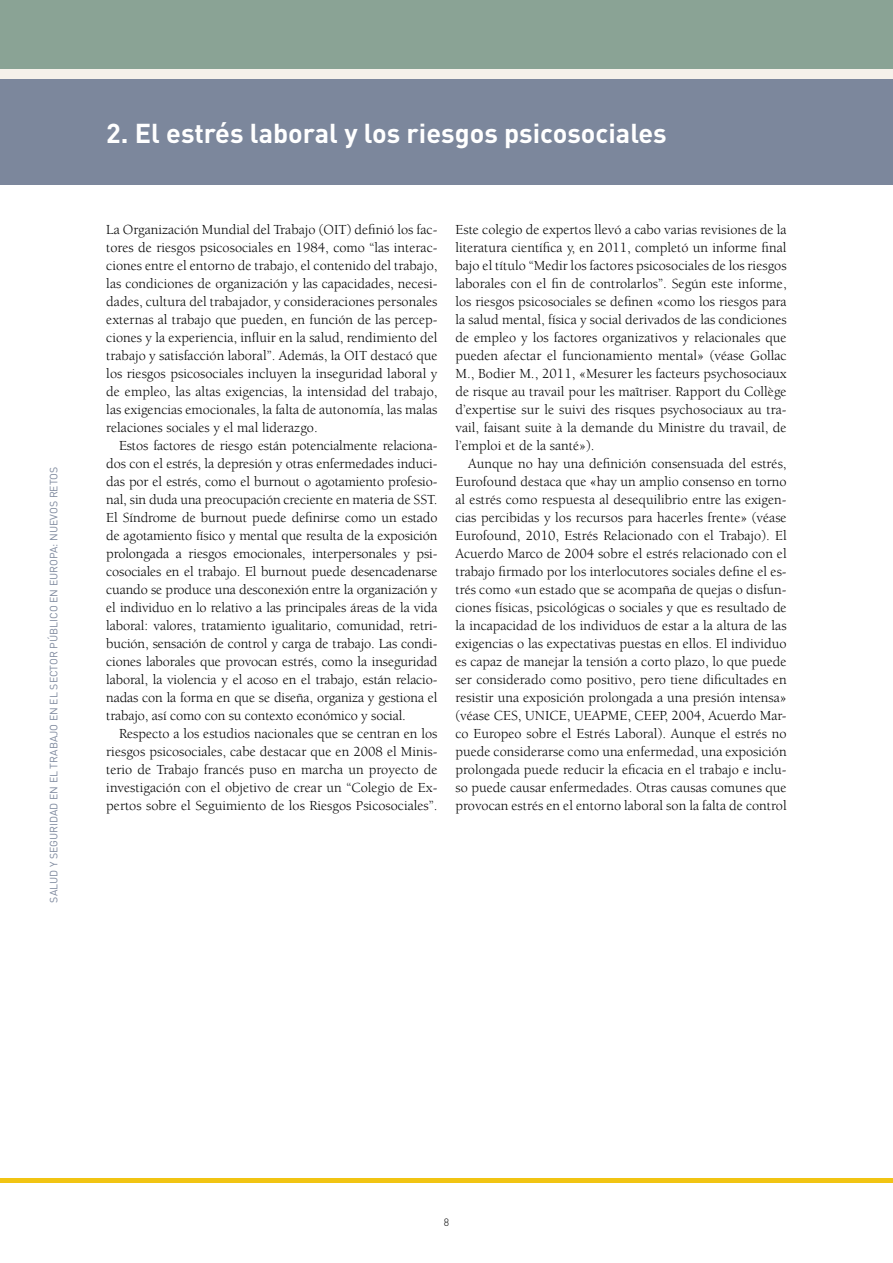
<style>
.page{position:relative;width:893px;height:1263px;background:#fff}
.page>*{position:absolute;margin:0;border:0;box-sizing:border-box;transform-origin:0 0}
.t1{font:700 27px "DIN";color:#fff}
.t2{font:14.25px/18px "Berkeley";color:#000;text-align:justify}
.t3{font:10.5px "DIN";color:#7c879c}
.t4{font:300 10.5px "DIN";color:#000}
</style>
<div class="page">
<div style="left:0;top:79px;width:893px;height:106px;background:#7c879c"></div>
<div style="left:0;top:68px;width:893px;height:11px;background:#f5f1ea"></div>
<hr style="left:0;top:1178px;width:893px;height:4px;background:#f1c413">
<div style="left:0;top:0;width:893px;height:68px;background:#8aa395"></div>
<p class="t3" style="left:47px;top:902px;width:437px;rotate:-90deg">SALUD Y SEGURIDAD EN EL TRABAJO EN EL SECTOR PÚBLICO EN EUROPA: NUEVOS RETOS</p>
<h1 class="t1" style="left:106px;top:116px;width:562px">2. El estrés laboral y los riesgos psicosociales</h1>
<p class="t2" style="left:106px;top:221px;width:333px">La Organización Mundial del Trabajo (OIT) definió los fac&shy;tores de riesgos psicosociales en 1984, como “las interac&shy;ciones entre el entorno de trabajo, el contenido del trabajo, las condiciones de organización y las capacidades, necesi&shy;dades, cultura del trabajador, y consideraciones personales externas al trabajo que pueden, en función de las percep&shy;ciones y la experiencia, influir en la salud, rendimiento del trabajo y satisfacción laboral”. Además, la OIT destacó que los riesgos psicosociales incluyen la inseguridad laboral y de empleo, las altas exigencias, la intensidad del trabajo, las exigencias emocionales, la falta de autonomía, las malas relaciones sociales y el mal liderazgo.</p>
<p class="t2" style="left:106px;top:437px;width:333px;text-indent:13px">Estos factores de riesgo están potencialmente relaciona&shy;dos con el estrés, la depresión y otras enfermedades induci&shy;das por el estrés, como el burnout o agotamiento profesio&shy;nal, sin duda una preocupación creciente en materia de SST.<br>El Síndrome de burnout puede definirse como un estado de agotamiento físico y mental que resulta de la exposición prolongada a riesgos emocionales, interpersonales y psi&shy;cosociales en el trabajo. El burnout puede desencadenarse cuando se produce una desconexión entre la organización y el individuo en lo relativo a las principales áreas de la vida laboral: valores, tratamiento igualitario, comunidad, retri&shy;bución, sensación de control y carga de trabajo. Las condi&shy;ciones laborales que provocan estrés, como la inseguridad laboral, la violencia y el acoso en el trabajo, están relacio&shy;nadas con la forma en que se diseña, organiza y gestiona el trabajo, así como con su contexto económico y social.</p>
<p class="t2" style="left:106px;top:725px;width:333px;text-indent:13px">Respecto a los estudios nacionales que se centran en los riesgos psicosociales, cabe destacar que en 2008 el Minis&shy;terio de Trabajo francés puso en marcha un proyecto de investigación con el objetivo de crear un “Colegio de Ex&shy;pertos sobre el Seguimiento de los Riesgos Psicosociales”.</p>
<p class="t2" style="left:455px;top:221px;width:333px">Este colegio de expertos llevó a cabo varias revisiones de la literatura científica y, en 2011, completó un informe final bajo el título “Medir los factores psicosociales de los riesgos laborales con el fin de controlarlos”. Según este informe, los riesgos psicosociales se definen «como los riesgos para la salud mental, física y social derivados de las condiciones de empleo y los factores organizativos y relacionales que pueden afectar el funcionamiento mental» (véase Gollac M., Bodier M., 2011, «Mesurer les facteurs psychosociaux de risque au travail pour les maîtriser. Rapport du Collège d’expertise sur le suivi des risques psychosociaux au tra&shy;vail, faisant suite à la demande du Ministre du travail, de l’emploi et de la santé»).</p>
<p class="t2" style="left:455px;top:455px;width:333px;text-indent:13px">Aunque no hay una definición consensuada del estrés, Eurofound destaca que «hay un amplio consenso en torno al estrés como respuesta al desequilibrio entre las exigen&shy;cias percibidas y los recursos para hacerles frente» (véase Eurofound, 2010, Estrés Relacionado con el Trabajo). El Acuerdo Marco de 2004 sobre el estrés relacionado con el trabajo firmado por los interlocutores sociales define el es&shy;trés como «un estado que se acompaña de quejas o disfun&shy;ciones físicas, psicológicas o sociales y que es resultado de la incapacidad de los individuos de estar a la altura de las exigencias o las expectativas puestas en ellos. El individuo es capaz de manejar la tensión a corto plazo, lo que puede ser considerado como positivo, pero tiene dificultades en resistir una exposición prolongada a una presión intensa» (véase CES, UNICE, UEAPME, CEEP, 2004, Acuerdo Mar&shy;co Europeo sobre el Estrés Laboral). Aunque el estrés no puede considerarse como una enfermedad, una exposición prolongada puede reducir la eficacia en el trabajo e inclu&shy;so puede causar enfermedades. Otras causas comunes que provocan estrés en el entorno laboral son la falta de control</p>
<p class="t4" style="left:444px;top:1216px;width:7px">8</p>
</div>
